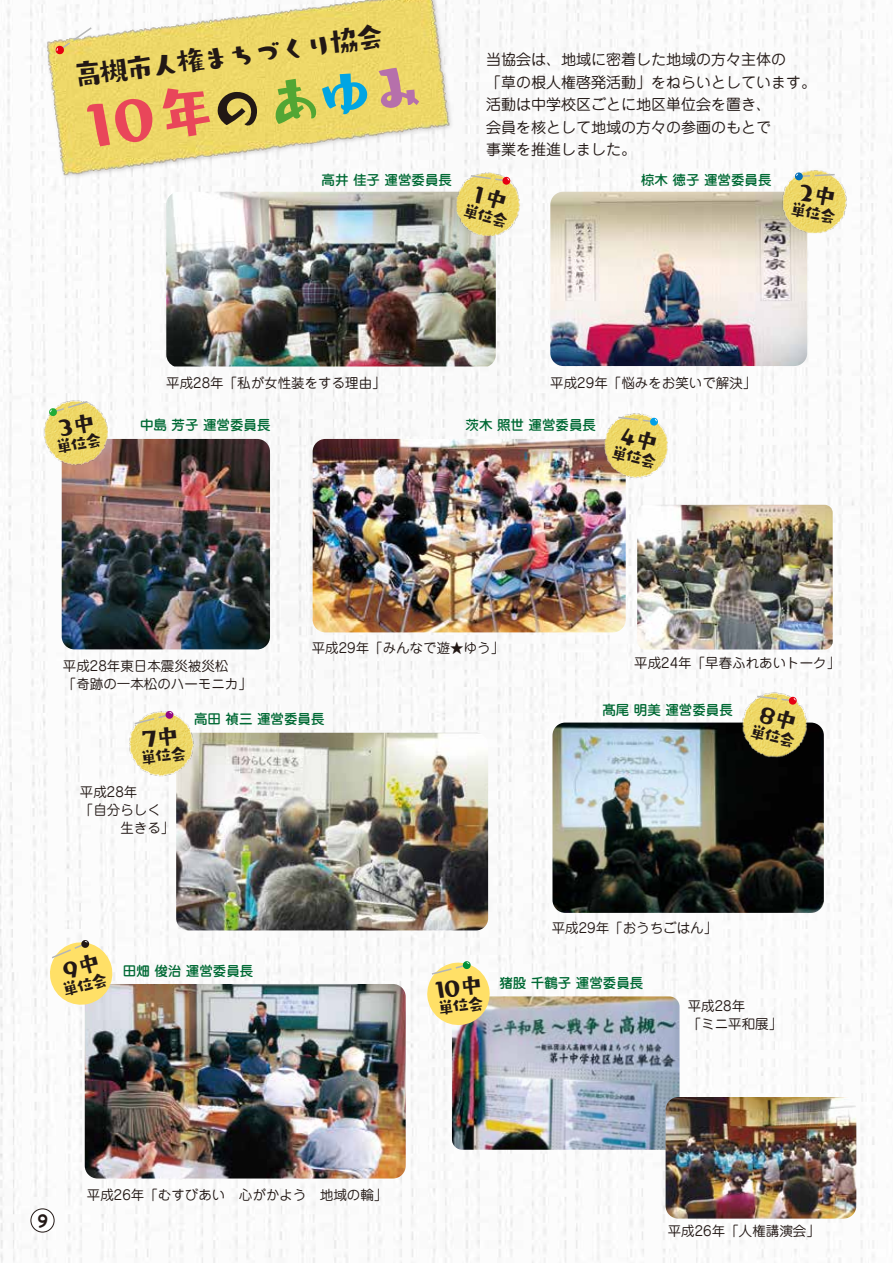
<style>
.page{position:relative;width:893px;height:1263px;background:#fff}
.page>*{position:absolute;margin:0;border:0;box-sizing:border-box;transform-origin:0 0}
.t1{font:63px "Baby Pop Std EB";color:#e9465a}
.t2{font:30.75px "Baby Pop Std EB";color:#221815}
.t3{font:700 16.65px "Comic Sans MS";color:#221815}
.t4{font:15px/22.5px "Jun 201 Pro";color:#221815}
.t5{font:13.5px/18px "Jun 201 Pro";color:#221815}
.t6{font:500 13.5px "Jun 34 Pro";color:#006934}
.s1{color:#221815}
.s2{color:#52a634}
.s3{color:#00a5e3}
.s4{color:#b670ab}
</style>
<div class="page">
<img style="left:0;top:0;width:888px;height:1263px">
<img style="left:0;top:0;width:510px;height:236px">
<svg style="left:55px;top:26px;width:38px;height:29px"></svg>
<img style="left:166px;top:192px;width:330px;height:174px">
<img style="left:402px;top:118px;width:172px;height:172px">
<img style="left:176px;top:733px;width:312px;height:197px">
<img style="left:75px;top:658px;width:172px;height:171px">
<img style="left:550px;top:192px;width:257px;height:174px">
<img style="left:729px;top:116px;width:163px;height:171px">
<div style="left:795px;top:172px;width:8px;height:8px;background:#036eb8;border-radius:50%"></div>
<svg style="left:796px;top:173px;width:40px;height:5px"></svg>
<img style="left:62px;top:439px;width:208px;height:210px">
<img style="left:0;top:347px;width:162px;height:171px">
<img style="left:313px;top:439px;width:313px;height:193px">
<img style="left:637px;top:505px;width:196px;height:144px">
<img style="left:550px;top:360px;width:171px;height:171px">
<img style="left:552px;top:722px;width:272px;height:191px">
<img style="left:689px;top:639px;width:171px;height:171px">
<img style="left:452px;top:996px;width:227px;height:154px">
<img style="left:85px;top:984px;width:321px;height:194px">
<img style="left:666px;top:1097px;width:190px;height:121px">
<img style="left:869px;top:861px;width:23px;height:205px">
<div style="left:31px;top:1209px;width:23px;height:23px;background:#fff;border-radius:50%"></div>
<div style="left:31px;top:1208px;width:23px;height:24px;border:1px solid #221815;border-radius:50%"></div>
<svg style="left:463px;top:174px;width:46px;height:55px;background:#ecd46c"></svg>
<svg style="left:133px;top:710px;width:53px;height:55px;background:#ecd77a"></svg>
<svg style="left:791px;top:184px;width:45px;height:40px;background:#edd766"></svg>
<svg style="left:49px;top:400px;width:53px;height:54px;background:#ead875"></svg>
<svg style="left:612px;top:416px;width:45px;height:54px;background:#e8d66e"></svg>
<svg style="left:750px;top:695px;width:46px;height:54px;background:#ecd36a"></svg>
<svg style="left:47px;top:939px;width:69px;height:69px"></svg>
<svg style="left:426px;top:961px;width:65px;height:66px"></svg>
<h2 class="t2" style="left:70px;top:51px;width:316px;rotate:-7deg">高槻市人権まちづくり協会</h2>
<h1 class="t1" style="left:74px;top:77px;width:354px;rotate:-7deg">10年<span class="s1">の</span><span class="s2">あ</span><span class="s3">ゆ</span><span class="s4">み</span></h1>
<p class="t6" style="left:322px;top:169px;width:132px">高井 佳子 運営委員長</p>
<p class="t4" style="left:486px;top:47px;width:331px">当協会は、地域に密着した地域の方々主体の<br>「草の根人権啓発活動」をねらいとしています。活動は中学校区ごとに地区単位会を置き、<br>会員を核として地域の方々の参画のもとで<br>事業を推進しました。</p>
<p class="t6" style="left:641px;top:169px;width:132px">椋木 徳子 運営委員長</p>
<p class="t5" style="left:166px;top:372px;width:221px">平成28年「私が女性装をする理由」</p>
<p class="t5" style="left:550px;top:372px;width:208px">平成29年「悩みをお笑いで解決」</p>
<p class="t6" style="left:140px;top:415px;width:132px">中島 芳子 運営委員長</p>
<p class="t6" style="left:466px;top:415px;width:132px">茨木 照世 運営委員長</p>
<p class="t5" style="left:63px;top:656px;width:190px">平成28年東日本震災被災松<br>「奇跡の一本松のハーモニカ」</p>
<p class="t5" style="left:312px;top:638px;width:208px">平成29年「みんなで遊★ゆう」　</p>
<p class="t5" style="left:80px;top:781px;width:59px">平成28年</p>
<p class="t5" style="left:80px;top:799px;width:82px">「自分らしく</p>
<p class="t5" style="left:120px;top:817px;width:56px">生きる」</p>
<p class="t6" style="left:194px;top:708px;width:132px">高田 禎三 運営委員長</p>
<p class="t5" style="left:634px;top:653px;width:208px">平成24年「早春ふれあいトーク」</p>
<p class="t6" style="left:602px;top:699px;width:132px">髙尾 明美 運営委員長</p>
<p class="t5" style="left:552px;top:917px;width:167px">平成29年「おうちごはん」</p>
<p class="t6" style="left:123px;top:961px;width:132px">田畑 俊治 運営委員長</p>
<p class="t6" style="left:499px;top:972px;width:145px">猪股 千鶴子 運営委員長</p>
<p class="t5" style="left:688px;top:995px;width:96px">平成28年<br>「ミニ平和展」</p>
<p class="t3" style="left:38px;top:1208px;width:12px">9</p>
<p class="t5" style="left:87px;top:1184px;width:302px">平成26年「むすびあい　心がかよう　地域の輪」</p>
<p class="t5" style="left:668px;top:1221px;width:154px">平成26年「人権講演会」</p>
</div>
